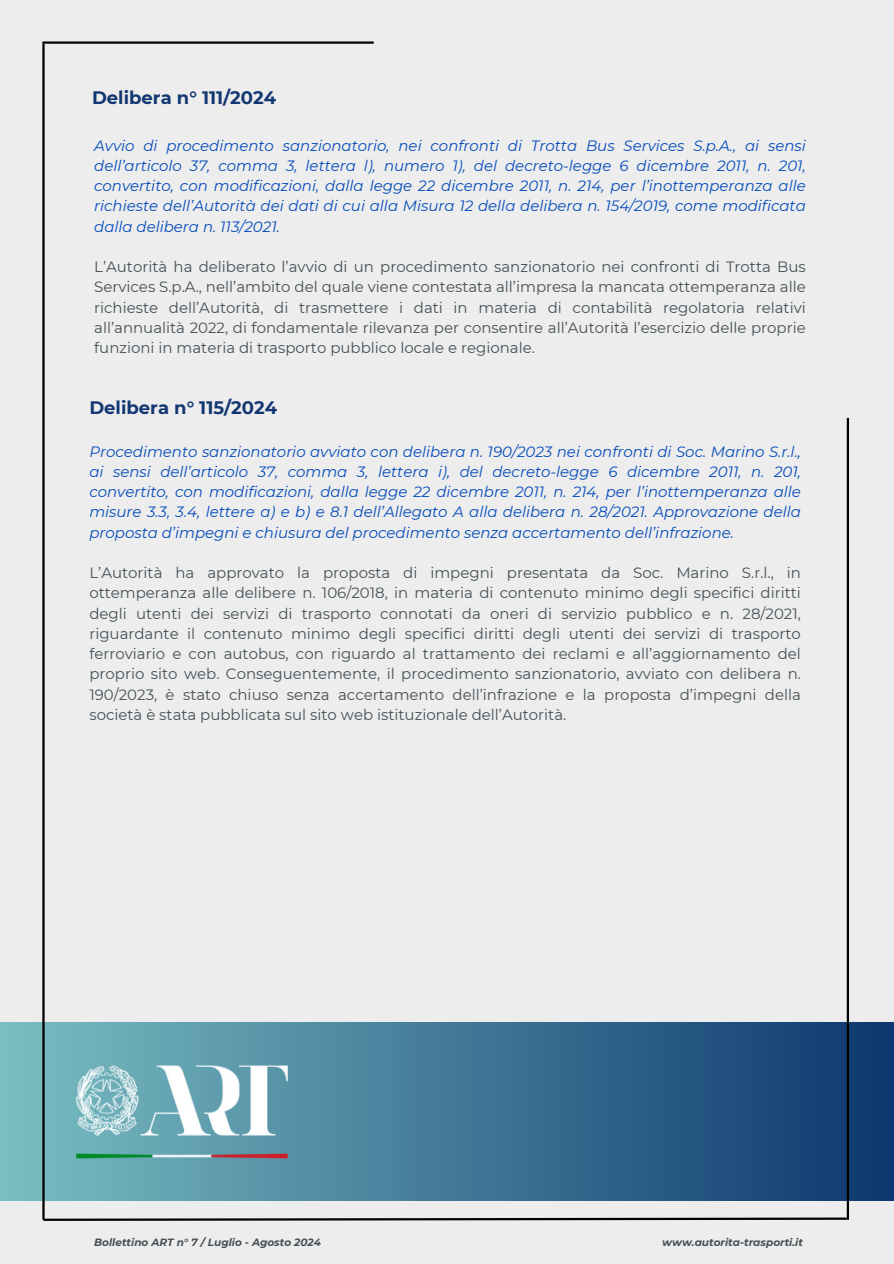
<style>
.page{position:relative;width:894px;height:1264px;background:#fff}
.page>*{position:absolute;margin:0;border:0;box-sizing:border-box;transform-origin:0 0}
.t1{font:700 18px "Montserrat";color:#123772}
.t2{font:15px/20.2px "Montserrat";color:#455056;text-align:justify}
.t3{font:italic 15px/20.2px "Montserrat";color:#064cbb;text-align:justify}
.t4{font:italic 700 10.5px "Montserrat";color:#455056}
</style>
<div class="page">
<div style="left:0;top:0;width:893px;height:1263px;background:#ededed"></div>
<div style="left:0;top:1022px;width:893px;height:178px;background:linear-gradient(to right,#7abec3,#0c366d)"></div>
<hr style="left:846px;top:418px;width:2px;height:801px;background:#000">
<hr style="left:42px;top:44px;width:3px;height:1175px;background:#000">
<hr style="left:42px;top:41px;width:331px;height:3px;background:#000">
<svg style="left:42px;top:1216px;width:806px;height:5px"></svg>
<img style="left:42px;top:1031px;width:279px;height:160px">
<h2 class="t1" style="left:92px;top:87px;width:185px">Delibera n° 111/2024</h2>
<p class="t3" style="left:94px;top:135px;width:713px">Avvio di procedimento sanzionatorio, nei confronti di Trotta Bus Services S.p.A., ai sensi dell’articolo 37, comma 3, lettera l), numero 1), del decreto-legge 6 dicembre 2011, n. 201, convertito, con modificazioni, dalla legge 22 dicembre 2011, n. 214, per l’inottemperanza alle richieste dell’Autorità dei dati di cui alla Misura 12 della delibera n. 154/2019, come modificata dalla delibera n. 113/2021.</p>
<p class="t2" style="left:94px;top:257px;width:713px">L’Autorità ha deliberato l’avvio di un procedimento sanzionatorio nei confronti di Trotta Bus Services S.p.A., nell’ambito del quale viene contestata all’impresa la mancata ottemperanza alle richieste dell’Autorità, di trasmettere i dati in materia di contabilità regolatoria relativi all’annualità 2022, di fondamentale rilevanza per consentire all’Autorità l’esercizio delle proprie funzioni in materia di trasporto pubblico locale e regionale.</p>
<h2 class="t1" style="left:89px;top:397px;width:189px">Delibera n° 115/2024</h2>
<p class="t3" style="left:89px;top:441px;width:713px">Procedimento sanzionatorio avviato con delibera n. 190/2023 nei confronti di Soc. Marino S.r.l., ai sensi dell’articolo 37, comma 3, lettera i), del decreto-legge 6 dicembre 2011, n. 201, convertito, con modificazioni, dalla legge 22 dicembre 2011, n. 214, per l’inottemperanza alle misure 3.3, 3.4, lettere a) e b) e 8.1 dell’Allegato A alla delibera n. 28/2021. Approvazione della proposta d’impegni e chiusura del procedimento senza accertamento dell’infrazione.</p>
<h2 class="t2" style="left:89px;top:562px;width:713px">L’Autorità ha approvato la proposta di impegni presentata da Soc. Marino S.r.l., in ottemperanza alle delibere n. 106/2018, in materia di contenuto minimo degli specifici diritti degli utenti dei servizi di trasporto connotati da oneri di servizio pubblico e n. 28/2021, riguardante il contenuto minimo degli specifici diritti degli utenti dei servizi di trasporto ferroviario e con autobus, con riguardo al trattamento dei reclami e all’aggiornamento del proprio sito web. Conseguentemente, il procedimento sanzionatorio, avviato con delibera n.<br>190/2023, è stato chiuso senza accertamento dell’infrazione e la proposta d’impegni della società è stata pubblicata sul sito web istituzionale dell’Autorità.</h2>
<p class="t4" style="left:94px;top:1236px;width:228px">Bollettino ART n° 7 / Luglio - Agosto 2024</p>
<p class="t4" style="left:662px;top:1235px;width:142px">www.autorita-trasporti.it</p>
</div>
